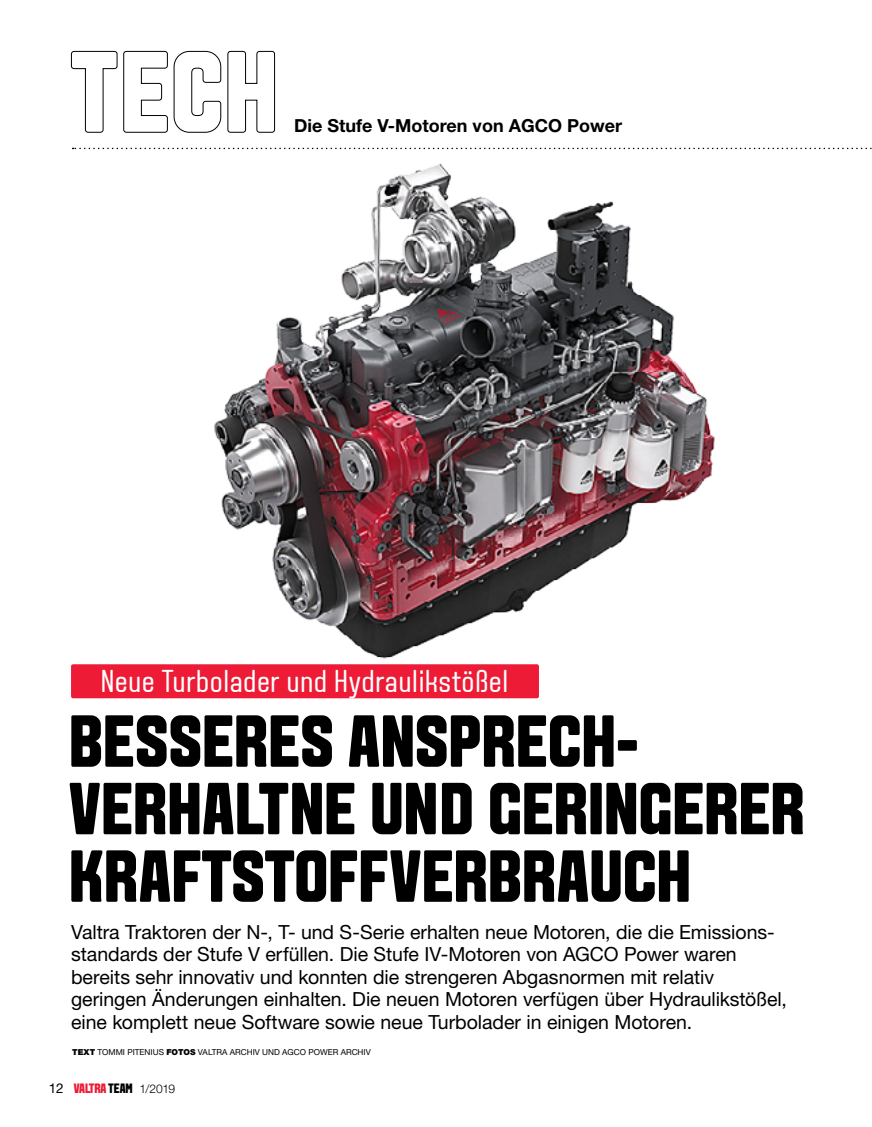
<style>
.page{position:relative;width:872px;height:1127px;background:#fff}
.page>*{position:absolute;margin:0;border:0;box-sizing:border-box;transform-origin:0 0}
.Otsikko_60pt_Aveny-T{font:800 73.5px/67.5px "VALTRA Aveny T";color:#000}
.Esi_jälkirivi_22_Ave{font:31.5px "VALTRA Aveny T";letter-spacing:.01em;color:#fff}
.Ingressi_Helvetica{font:19.5px/22.5px "Helvetica Neue LT Std";letter-spacing:-.005em;color:#000}
.Leipis_SIS__Helvetic{font:700 18px "Helvetica Neue LT Std";color:#000}
.t1{font:800 13.5px "VALTRA Aveny T";letter-spacing:-.01em;color:#ed1b35}
.KIrjoittaja_ja_kuvaa{font:8.25px "Helvetica Neue LT Std";color:#000}
.s1{font-weight:900}
.s2{font-family:"Helvetica Neue LT Std";font-weight:400;color:#000}
.s3{color:#000}
.s4{font-family:"Helvetica Neue LT Std";font-weight:300;font-size:12px;color:#000}
</style>
<div class="page">
<svg style="left:73px;top:148px;width:799px;height:1px"></svg>
<svg style="left:71px;top:51px;width:204px;height:82px"></svg>
<div style="left:71px;top:664px;width:468px;height:34px;background:#ed1b35;border-radius:2px"></div>
<img style="left:71px;top:163px;width:644px;height:503px">
<p class="Leipis_SIS__Helvetic" style="left:294px;top:115px;width:329px">Die Stufe V-Motoren von AGCO Power</p>
<p class="Esi_jälkirivi_22_Ave" style="left:100px;top:661px;width:409px">Neue Turbolader und Hydraulikstößel</p>
<p class="Otsikko_60pt_Aveny-T" style="left:69px;top:706px;width:737px">BESSERES ANSPRECH-<br>VERHALTNE UND GERINGERER<br>KRAFTSTOFFVERBRAUCH</p>
<p class="Ingressi_Helvetica" style="left:71px;top:920px;width:717px">Valtra Traktoren der N-, T- und S-Serie erhalten neue Motoren, die die Emissions&shy;standards der Stufe V erfüllen. Die Stufe IV-Motoren von AGCO Power waren bereits sehr innovativ und konnten die strengeren Abgasnormen mit relativ geringen Änderungen einhalten. Die neuen Motoren verfügen über Hydraulikstößel, eine komplett neue Software sowie neue Turbolader in einigen Motoren.</p>
<p class="KIrjoittaja_ja_kuvaa" style="left:72px;top:1047px;width:300px"><span class="s1">TEXT</span> TOMMI PITENIUS <span class="s1">FOTOS</span> VALTRA ARCHIV UND AGCO POWER ARCHIV</p>
<p class="t1" style="left:49px;top:1079px;width:128px"><span class="s2">12</span> VALTRA <span class="s3">TEAM</span> <span class="s4">1/2019</span></p>
</div>
